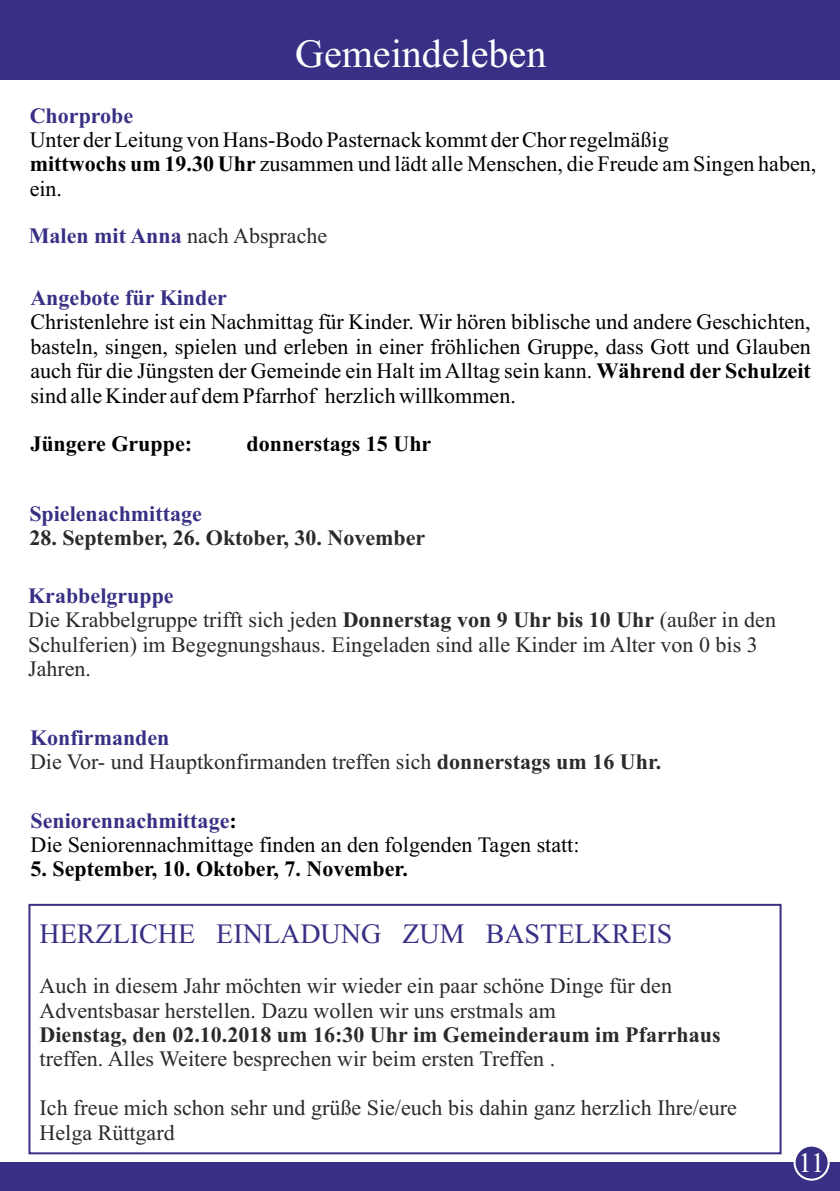
<style>
.page{position:relative;width:840px;height:1191px;background:#fff}
.page>*{position:absolute;margin:0;border:0;box-sizing:border-box;transform-origin:0 0}
.t1{font:40px "Times New Roman";color:#fff}
.t2{font:28px "Times New Roman";color:#383085}
.t3{font:28px "Times New Roman";color:#fff}
.t4{font:22px/24.4px "Times New Roman";color:#2b2929}
.t5{font:22px/24.4px "Times New Roman";color:#000}
.t6{font:700 22px "Times New Roman";color:#2b2929}
.t7{font:700 22px "Times New Roman";color:#000}
.t8{font:700 22px "Times New Roman";color:#383085}
.s1{font-weight:700}
.s2{font-weight:700;color:#383085}
</style>
<div class="page">
<div style="left:0;top:0;width:839px;height:79px;background:#383085"></div>
<div style="left:0;top:1162px;width:839px;height:29px;background:#383085"></div>
<div style="left:28px;top:904px;width:753px;height:250px;border:2px solid #383085"></div>
<div style="left:793px;top:1144px;width:36px;height:36px;background:#383085;border:2px solid #fff;border-radius:50%"></div>
<h1 class="t1" style="left:295px;top:39px;width:253px">Gemeindeleben</h1>
<p class="t8" style="left:30px;top:108px;width:105px">Chorprobe</p>
<p class="t5" style="left:30px;top:130px;width:787px">Unter der Leitung von Hans-Bodo Pasternack kommt der Chor regelmäßig<br><span class="s1">mittwochs um 19.30 Uhr</span> zusammen und lädt alle Menschen, die Freude am Singen haben, ein.</p>
<p class="t4" style="left:29px;top:226px;width:300px"><span class="s2">Malen mit Anna</span> nach Absprache</p>
<p class="t8" style="left:30px;top:290px;width:198px">Angebote für Kinder</p>
<p class="t5" style="left:30px;top:312px;width:781px;text-align:justify">Christenlehre ist ein Nachmittag für Kinder. Wir hören biblische und andere Geschichten, basteln, singen, spielen und erleben in einer fröhlichen Gruppe, dass Gott und Glauben auch für die Jüngsten der Gemeinde ein Halt im Alltag sein kann. <span class="s1">Während der Schulzeit </span>sind alle Kinder auf dem Pfarrhof herzlich willkommen.</p>
<p class="t7" style="left:30px;top:436px;width:163px">Jüngere Gruppe:</p>
<p class="t7" style="left:246px;top:436px;width:186px">donnerstags 15 Uhr</p>
<p class="t8" style="left:29px;top:506px;width:174px">Spielenachmittage</p>
<p class="t6" style="left:29px;top:530px;width:397px">28. September, 26. Oktober, 30. November</p>
<p class="t4" style="left:28px;top:585px;width:749px"><span class="s2">Krabbelgruppe<br></span>Die Krabbelgruppe trifft sich jeden <span class="s1">Donnerstag von 9 Uhr bis 10 Uhr</span> (außer in den Schulferien) im Begegnungshaus. Eingeladen sind alle Kinder im Alter von 0 bis 3<br>Jahren.</p>
<p class="t4" style="left:30px;top:727px;width:632px"><span class="s2">Konfirmanden<br></span>Die Vor- und Hauptkonfirmanden treffen sich <span class="s1">donnerstags um 16 Uhr.</span></p>
<p class="t5" style="left:30px;top:810px;width:550px"><span class="s2">Seniorennachmittage</span><span class="s1">:<br></span>Die Seniorennachmittage finden an den folgenden Tagen statt:</p>
<p class="t7" style="left:30px;top:861px;width:379px">5. September, 10. Oktober, 7. November.</p>
<p class="t2" style="left:40px;top:923px;width:634px">HERZLICHE EINLADUNG ZUM BASTELKREIS</p>
<p class="t4" style="left:40px;top:975px;width:633px">Auch in diesem Jahr möchten wir wieder ein paar schöne Dinge für den<br>Adventsbasar herstellen. Dazu wollen wir uns erstmals am</p>
<p class="t6" style="left:40px;top:1027px;width:682px">Dienstag, den 02.10.2018 um 16:30 Uhr im Gemeinderaum im Pfarrhaus</p>
<p class="t4" style="left:40px;top:1049px;width:517px">treffen. Alles Weitere besprechen wir beim ersten Treffen .</p>
<p class="t4" style="left:40px;top:1097px;width:698px">Ich freue mich schon sehr und grüße Sie/euch bis dahin ganz herzlich Ihre/eure<br>Helga Rüttgard</p>
<p class="t3" style="left:797px;top:1152px;width:28px">11</p>
</div>
